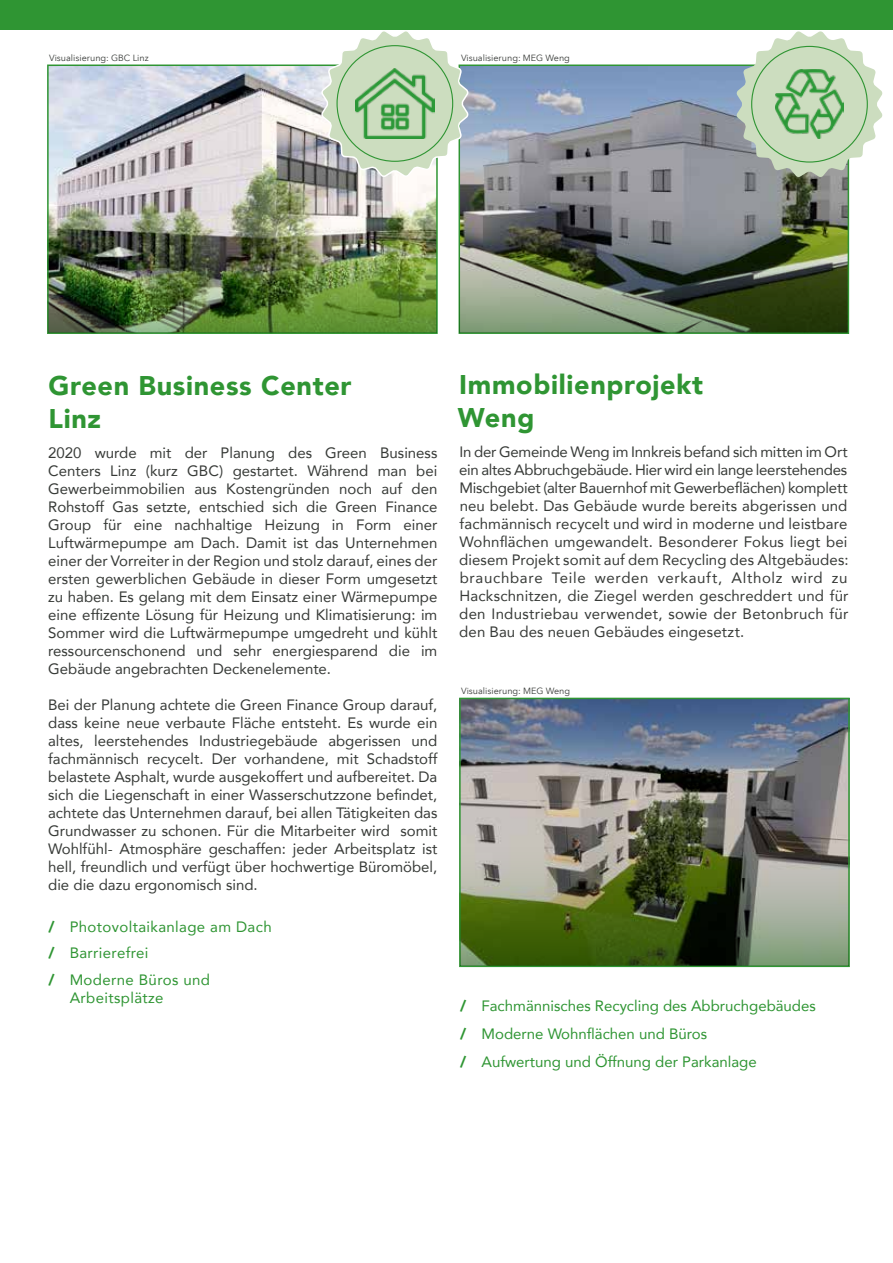
<style>
.page{position:relative;width:893px;height:1263px;background:#fff}
.page>*{position:absolute;margin:0;border:0;box-sizing:border-box;transform-origin:0 0}
.t1{font:900 27px/32.4px "Avenir";letter-spacing:.025em;color:#2f9533}
.t2{font:15px/18px "Avenir";color:#373a37;text-align:justify}
.t3{font:15px/28px "Avenir";color:#2f9533}
.t4{font:15px/26.5px "Avenir";letter-spacing:.025em;color:#2f9533}
.t5{font:9px "Avenir Next LT Pro";color:#373a37}
.s1{font-weight:900}
</style>
<div class="page">
<img style="left:50px;top:68px;width:385px;height:129px">
<div style="left:47px;top:65px;width:391px;height:269px;border:2px solid #2f9533"></div>
<img style="left:462px;top:68px;width:384px;height:120px">
<svg style="left:320px;top:31px;width:150px;height:148px"></svg>
<img style="left:49px;top:197px;width:387px;height:136px">
<img style="left:460px;top:188px;width:388px;height:145px">
<img style="left:462px;top:701px;width:385px;height:120px">
<div style="left:459px;top:698px;width:391px;height:269px;border:2px solid #2f9533"></div>
<img style="left:461px;top:821px;width:387px;height:145px">
<img style="left:356px;top:68px;width:78px;height:71px">
<svg style="left:736px;top:31px;width:147px;height:146px"></svg>
<img style="left:775px;top:70px;width:69px;height:68px">
<div style="left:0;top:0;width:893px;height:30px;background:#2f9533"></div>
<p class="t5" style="left:49px;top:53px;width:101px">Visualisierung: GBC Linz</p>
<p class="t5" style="left:461px;top:53px;width:110px">Visualisierung: MEG Weng</p>
<h1 class="t1" style="left:49px;top:369px;width:304px">Green Business Center<br>Linz</h1>
<p class="t2" style="left:48px;top:444px;width:391px">2020 wurde mit der Planung des Green Business Centers Linz (kurz GBC) gestartet. Während man bei Gewerbeimmobilien aus Kostengründen noch auf den Rohstoff Gas setzte, entschied sich die Green Finance Group für eine nachhaltige Heizung in Form einer Luftwärmepumpe am Dach. Damit ist das Unternehmen einer der Vorreiter in der Region und stolz darauf, eines der ersten gewerblichen Gebäude in dieser Form umgesetzt zu haben. Es gelang mit dem Einsatz einer Wärmepumpe eine effizente Lösung für Heizung und Klimatisierung: im Sommer wird die Luftwärmepumpe umgedreht und kühlt ressourcenschonend und sehr energiesparend die im Gebäude angebrachten Deckenelemente.</p>
<p class="t2" style="left:48px;top:696px;width:391px">Bei der Planung achtete die Green Finance Group darauf, dass keine neue verbaute Fläche entsteht. Es wurde ein altes, leerstehendes Industriegebäude abgerissen und fachmännisch recycelt. Der vorhandene, mit Schadstoff belastete Asphalt, wurde ausgekoffert und aufbereitet. Da sich die Liegenschaft in einer Wasserschutzzone befindet, achtete das Unternehmen darauf, bei allen Tätigkeiten das Grundwasser zu schonen. Für die Mitarbeiter wird somit Wohlfühl- Atmosphäre geschaffen: jeder Arbeitsplatz ist hell, freundlich und verfügt über hochwertige Büromöbel, die die dazu ergonomisch sind.</p>
<p class="t4" style="left:48px;top:913px;width:225px"><span class="s1">/</span> Photovoltaikanlage am Dach <span class="s1">/</span> Barrierefrei<br><span class="s1">/</span> Moderne Büros und</p>
<p class="t4" style="left:70px;top:984px;width:95px">Arbeitsplätze</p>
<h1 class="t1" style="left:458px;top:368px;width:247px">Immobilienprojekt<br>Weng</h1>
<p class="t2" style="left:459px;top:443px;width:391px">In der Gemeinde Weng im Innkreis befand sich mitten im Ort ein altes Abbruchgebäude. Hier wird ein lange leerstehendes Mischgebiet (alter Bauernhof mit Gewerbeflächen) komplett neu belebt. Das Gebäude wurde bereits abgerissen und fachmännisch recycelt und wird in moderne und leistbare Wohnflächen umgewandelt. Besonderer Fokus liegt bei diesem Projekt somit auf dem Recycling des Altgebäudes: brauchbare Teile werden verkauft, Altholz wird zu Hackschnitzen, die Ziegel werden geschreddert und für den Industriebau verwendet, sowie der Betonbruch für den Bau des neuen Gebäudes eingesetzt.</p>
<p class="t5" style="left:461px;top:685px;width:110px">Visualisierung: MEG Weng</p>
<p class="t3" style="left:460px;top:992px;width:357px"><span class="s1">/</span> Fachmännisches Recycling des Abbruchgebäudes <span class="s1">/</span> Moderne Wohnflächen und Büros<br><span class="s1">/</span> Aufwertung und Öffnung der Parkanlage</p>
</div>
